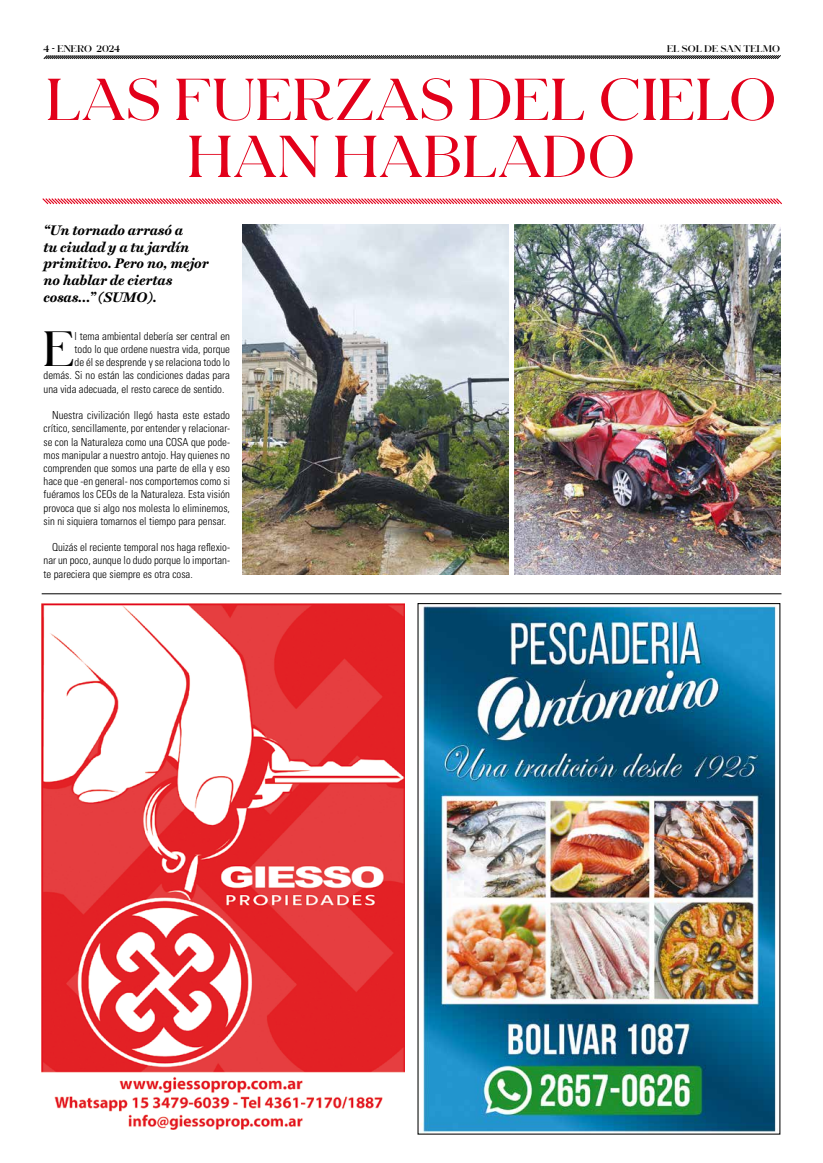
<style>
.page{position:relative;width:823px;height:1163px;background:#fff}
.page>*{position:absolute;margin:0;border:0;box-sizing:border-box;transform-origin:0 0}
.t1{font:600 55px/57px "Schnyder Wide S";letter-spacing:.02em;color:#e2001a;text-align:center}
.t2{font:600 46.2px "Schnyder Wide S";color:#000}
.t3{font:italic 700 14px/16.8px "Miller Text";color:#000}
.t4{font:300 condensed 11px/13.2px "Univers LT Std";color:#000;text-align:justify}
.t5{font:700 9px "Schnyder Wide S";letter-spacing:.03em;color:#000}
.t6{font:700 9px "Schnyder Wide S";letter-spacing:.01em;color:#000}
</style>
<div class="page">
<svg style="left:43px;top:55px;width:738px;height:4px;background:#646464"></svg>
<hr style="left:42px;top:593px;width:739px;height:1px;background:#000">
<img style="left:42px;top:603px;width:362px;height:526px">
<img style="left:420px;top:605px;width:356px;height:527px">
<img style="left:242px;top:224px;width:266px;height:350px">
<img style="left:514px;top:224px;width:265px;height:350px">
<svg style="left:42px;top:198px;width:740px;height:7px"></svg>
<p class="t6" style="left:43px;top:42px;width:79px">4 - ENERO 2024</p>
<p class="t5" style="left:666px;top:42px;width:114px">EL SOL DE SAN TELMO</p>
<h1 class="t1" style="left:46px;top:70px;width:730px">LAS FUERZAS DEL CIELO<br>HAN HABLADO</h1>
<p class="t3" style="left:44px;top:221px;width:166px">“Un tornado arrasó a<br>tu ciudad y a tu jardín primitivo. Pero no, mejor no hablar de ciertas cosas…” (SUMO).</p>
<h2 class="t2" style="left:44px;top:316px;width:32px">E</h2>
<p class="t4" style="left:74px;top:329px;width:157px">l tema ambiental debería ser central en</p>
<p class="t4" style="left:74px;top:342px;width:157px">todo lo que ordene nuestra vida, porque</p>
<p class="t4" style="left:74px;top:356px;width:157px">de él se desprende y se relaciona todo lo</p>
<p class="t4" style="left:44px;top:369px;width:188px">demás. Si no están las condiciones dadas para</p>
<p class="t4" style="left:44px;top:382px;width:182px">una vida adecuada, el resto carece de sentido.</p>
<p class="t4" style="left:44px;top:408px;width:188px;text-indent:9px">Nuestra civilización llegó hasta este estado crítico, sencillamente, por entender y relacionar&shy;se con la Naturaleza como una COSA que pode&shy;mos manipular a nuestro antojo. Hay quienes no comprenden que somos una parte de ella y eso hace que -en general- nos comportemos como si fuéramos los CEOs de la Naturaleza. Esta visión provoca que si algo nos molesta lo eliminemos, sin ni siquiera tomarnos el tiempo para pensar.</p>
<p class="t4" style="left:44px;top:540px;width:188px;text-indent:9px">Quizás el reciente temporal nos haga reflexio&shy;nar un poco, aunque lo dudo porque lo importan&shy;te pareciera que siempre es otra cosa.</p>
</div>
